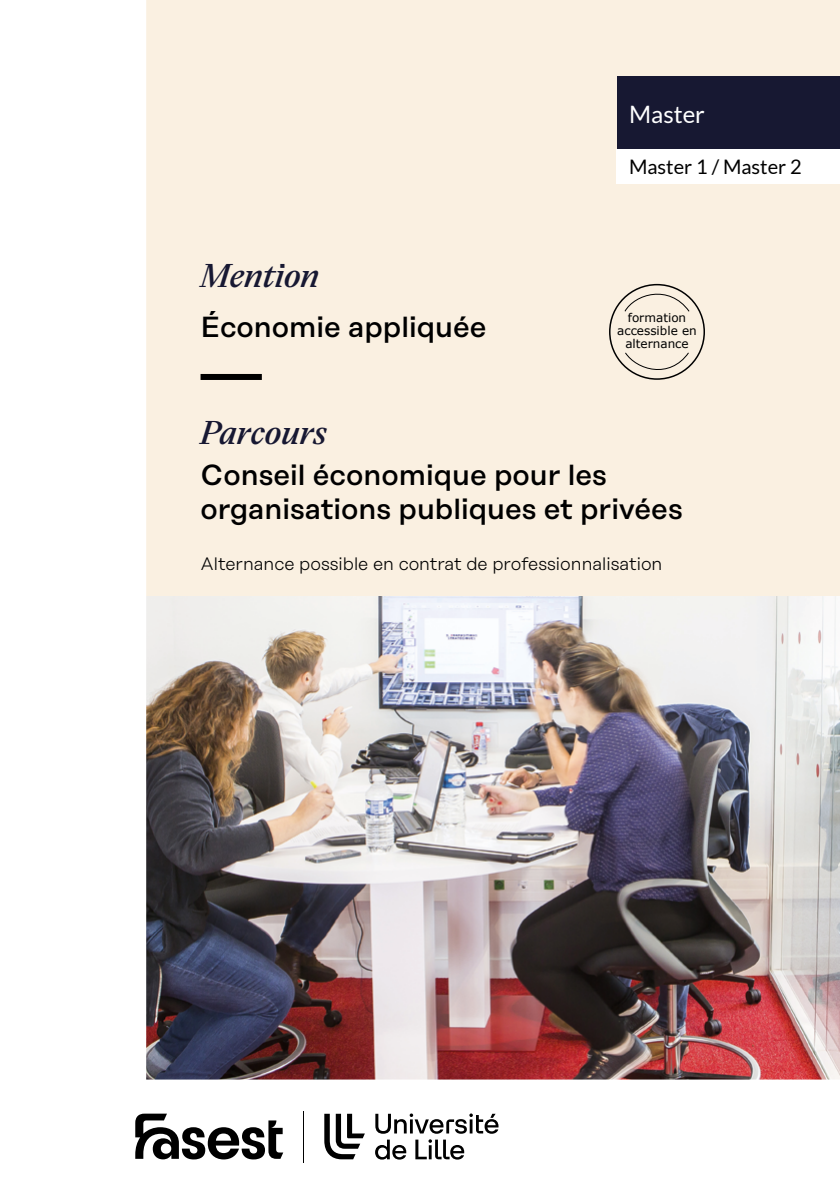
<style>
.page{position:relative;width:840px;height:1191px;background:#fff}
.page>*{position:absolute;margin:0;border:0;box-sizing:border-box;transform-origin:0 0}
.t1{font:italic 500 32px "Eliza";color:#171832}
.t2{font:500 29px/34.8px "Rational Display";color:#000}
.t3{font:24px "Lato";color:#fff}
.t4{font:20px "Lato";color:#000}
.t5{font:300 18px "Rational Display";color:#000}
.t6{font:12px/13px "Verdana";color:#000;text-align:center}
</style>
<div class="page">
<img style="left:146px;top:0;width:693px;height:1163px">
<div style="left:616px;top:149px;width:223px;height:34px;background:#fff"></div>
<div style="left:200px;top:374px;width:62px;height:6px;background:#000"></div>
<svg style="left:623px;top:283px;width:67px;height:96px"></svg>
<div style="left:608px;top:284px;width:96px;height:96px;border:2px solid #000;border-radius:50%"></div>
<hr style="left:303px;top:1111px;width:1px;height:51px;background:#000">
<svg style="left:324px;top:1113px;width:40px;height:46px"></svg>
<svg style="left:375px;top:1113px;width:123px;height:46px"></svg>
<svg style="left:135px;top:1113px;width:148px;height:46px"></svg>
<p class="t3" style="left:628px;top:101px;width:77px">Master</p>
<p class="t1" style="left:200px;top:255px;width:120px">Mention</p>
<p class="t2" style="left:200px;top:309px;width:287px">Économie appliquée</p>
<p class="t4" style="left:628px;top:156px;width:174px">Master 1 / Master 2</p>
<p class="t6" style="left:617px;top:312px;width:81px">formation accessible en alternance</p>
<p class="t1" style="left:200px;top:412px;width:127px">Parcours</p>
<p class="t2" style="left:200px;top:457px;width:483px">Conseil économique pour les organisations publiques et privées</p>
<p class="t5" style="left:200px;top:553px;width:463px">Alternance possible en contrat de professionnalisation</p>
</div>
